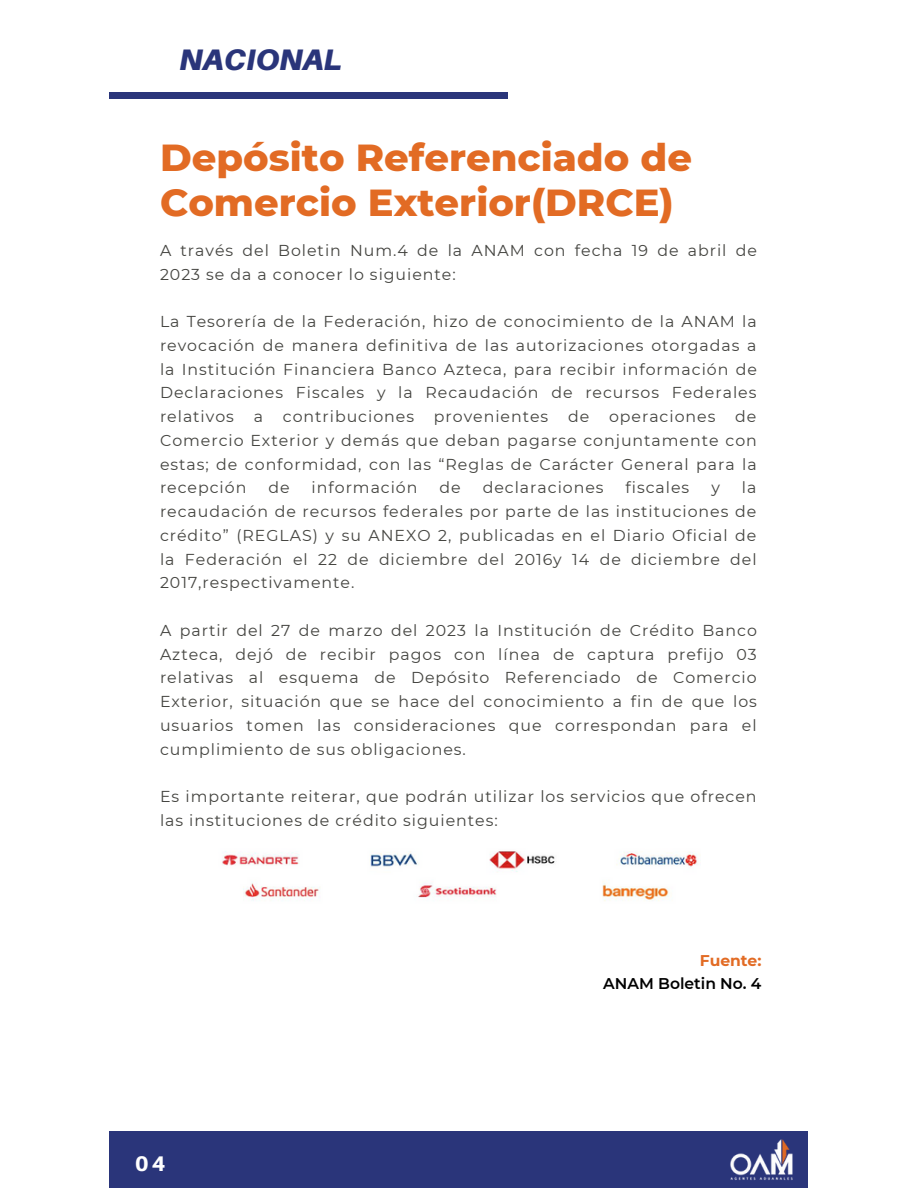
<style>
.page{position:relative;width:918px;height:1188px;background:#fff}
.page>*{position:absolute;margin:0;border:0;box-sizing:border-box;transform-origin:0 0}
.t1{font:800 38.4px/44.7px "Montserrat";color:#e26b24}
.t2{font:italic 900 29.7px "Aileron";color:#2a357a}
.t3{font:800 21.15px "Aileron";color:#fff}
.t4{font:15.75px/23.7px "Montserrat";letter-spacing:.06em;color:#444440;text-align:justify}
.t5{font:600 15.6px "Montserrat";color:#000}
.t6{font:700 15.6px "Montserrat";color:#e26b24}
</style>
<div class="page">
<div style="left:110px;top:1132px;width:698px;height:56px;background:#2a357a"></div>
<div style="left:110px;top:92px;width:398px;height:7px;background:#2a357a"></div>
<img style="left:730px;top:1139px;width:63px;height:41px">
<img style="left:222px;top:851px;width:476px;height:50px">
<h2 class="t2" style="left:179px;top:41px;width:164px">NACIONAL</h2>
<h1 class="t1" style="left:160px;top:135px;width:534px">Depósito Referenciado de<br>Comercio Exterior(DRCE)</h1>
<p class="t4" style="left:160px;top:238px;width:598px">A través del Boletin Num.4 de la ANAM con fecha 19 de abril de<br>2023 se da a conocer lo siguiente:</p>
<p class="t4" style="left:160px;top:310px;width:598px">La Tesorería de la Federación, hizo de conocimiento de la ANAM la revocación de manera definitiva de las autorizaciones otorgadas a la Institución Financiera Banco Azteca, para recibir información de Declaraciones Fiscales y la Recaudación de recursos Federales relativos</p>
<p class="t4" style="left:160px;top:405px;width:598px;text-indent:575px">de Comercio Exterior y demás que deban pagarse conjuntamente con estas; de conformidad, con las “Reglas de Carácter General para la recepción</p>
<p class="t4" style="left:254px;top:405px;width:11px">a</p>
<p class="t4" style="left:283px;top:405px;width:133px">contribuciones</p>
<p class="t4" style="left:434px;top:405px;width:116px">provenientes</p>
<p class="t4" style="left:568px;top:405px;width:23px">de</p>
<p class="t4" style="left:609px;top:405px;width:108px">operaciones</p>
<p class="t4" style="left:268px;top:476px;width:23px">de</p>
<p class="t4" style="left:312px;top:476px;width:107px">información</p>
<p class="t4" style="left:440px;top:476px;width:23px">de</p>
<p class="t4" style="left:483px;top:476px;width:122px">declaraciones</p>
<p class="t4" style="left:626px;top:476px;width:65px">fiscales</p>
<p class="t4" style="left:711px;top:476px;width:10px">y</p>
<p class="t4" style="left:160px;top:476px;width:598px;text-indent:582px">la recaudación de recursos federales por parte de las instituciones de crédito” (REGLAS) y su ANEXO 2, publicadas en el Diario Oficial de la Federación el 22 de diciembre del 2016y 14 de diciembre del 2017,respectivamente.</p>
<p class="t4" style="left:160px;top:618px;width:598px">A partir del 27 de marzo del 2023 la Institución de Crédito Banco Azteca, dejó de recibir pagos con línea de captura prefijo 03 relativas al esquema de Depósito Referenciado de Comercio Exterior, situación que se hace del conocimiento a fin de que los usuarios tomen las consideraciones que correspondan para el cumplimiento de sus obligaciones.</p>
<p class="t4" style="left:160px;top:785px;width:598px">Es importante reiterar, que podrán utilizar los servicios que ofrecen las instituciones de crédito siguientes:</p>
<h3 class="t3" style="left:135px;top:1150px;width:32px">04</h3>
<p class="t6" style="left:700px;top:951px;width:63px">Fuente:</p>
<p class="t5" style="left:603px;top:974px;width:160px">ANAM Boletin No. 4</p>
</div>
